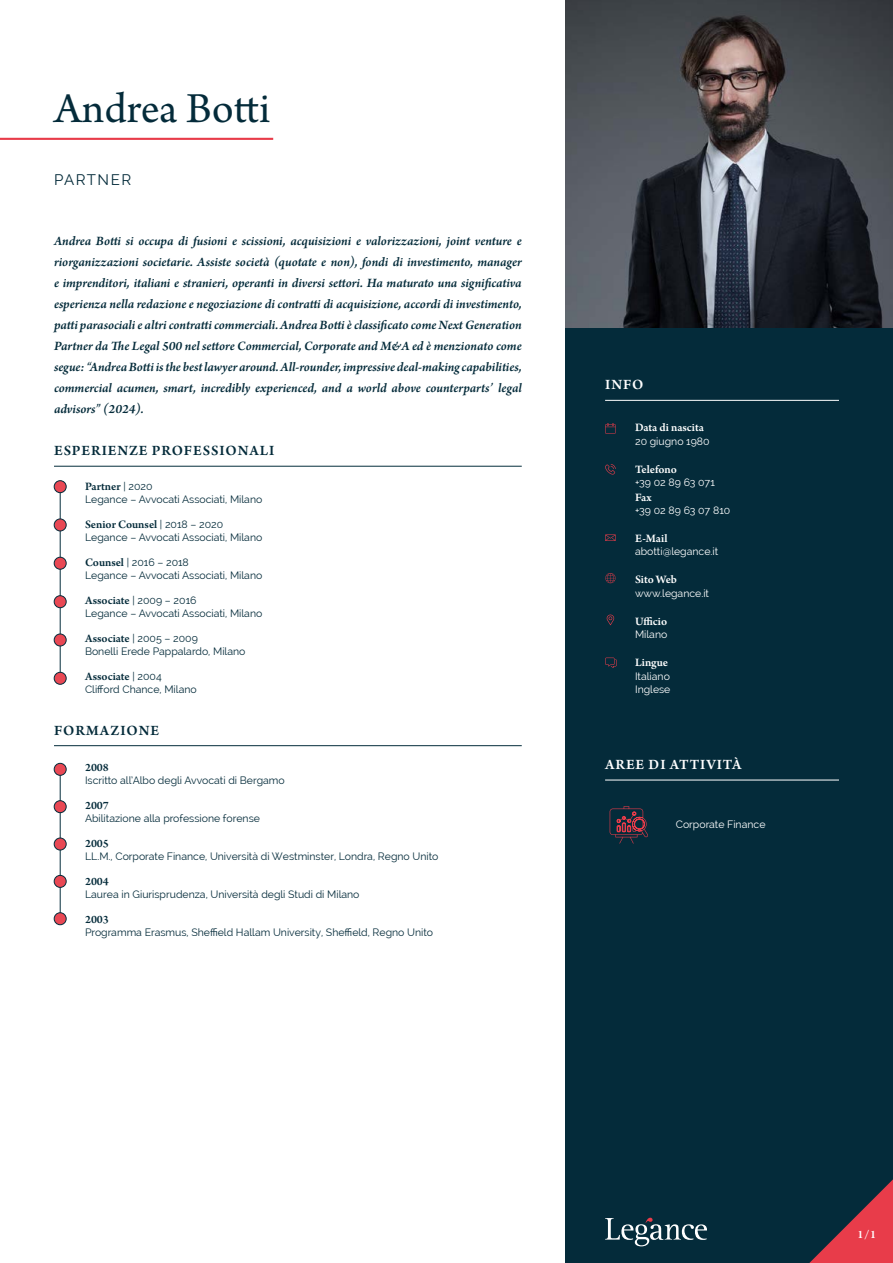
<style>
.page{position:relative;width:893px;height:1263px;background:#fff}
.page>*{position:absolute;margin:0;border:0;box-sizing:border-box;transform-origin:0 0}
.t1{font:45px "Arno Pro";color:#042b3a}
.t2{font:600 15px "Arno Pro";letter-spacing:.06em;color:#042b3a}
.t3{font:600 15px "Arno Pro";letter-spacing:.06em;color:#fff}
.t4{font:15px "Raleway";letter-spacing:.1em;color:#042b3a}
.t5{font:italic 600 13.5px/21px "Arno Pro";letter-spacing:-.005em;color:#042b3a;text-align:justify}
.t6{font:600 12px "Arno Pro";color:#042b3a}
.t7{font:600 12px "Arno Pro";color:#fff}
.t8{font:10.5px/12.6px "Raleway";color:#042b3a}
.t9{font:10.5px/13.5px "Raleway";color:#fff}
.s1{font-family:"Raleway";font-weight:400;font-size:10.5px}
.s2{font-family:"Arno Pro";font-weight:600;font-size:12px}
</style>
<div class="page">
<hr style="left:54px;top:466px;width:468px;height:1px;background:#042d3b">
<div style="left:566px;top:306px;width:327px;height:957px;background:#042b3a"></div>
<img style="left:566px;top:0;width:327px;height:327px">
<svg style="left:605px;top:1218px;width:102px;height:28px"></svg>
<hr style="left:605px;top:400px;width:234px;height:1px;background:#fff">
<hr style="left:605px;top:780px;width:234px;height:1px;background:#fff">
<svg style="left:607px;top:615px;width:7px;height:10px"></svg>
<svg style="left:605px;top:534px;width:11px;height:7px"></svg>
<svg style="left:605px;top:464px;width:11px;height:11px"></svg>
<svg style="left:605px;top:573px;width:11px;height:10px"></svg>
<svg style="left:605px;top:423px;width:11px;height:10px"></svg>
<svg style="left:605px;top:658px;width:12px;height:10px"></svg>
<hr style="left:60px;top:486px;width:1px;height:192px;background:#042d3b">
<div style="left:54px;top:481px;width:12px;height:12px;background:#e94854;border-radius:50%"></div>
<div style="left:54px;top:480px;width:12px;height:13px;border:1px solid #042b3a;border-radius:50%"></div>
<div style="left:54px;top:519px;width:12px;height:12px;background:#e94854;border-radius:50%"></div>
<div style="left:54px;top:519px;width:12px;height:12px;border:1px solid #042b3a;border-radius:50%"></div>
<hr style="left:0;top:138px;width:273px;height:2px;background:#e83c4a">
<hr style="left:54px;top:745px;width:468px;height:1px;background:#042d3b">
<hr style="left:60px;top:769px;width:1px;height:150px;background:#042d3b">
<div style="left:54px;top:763px;width:12px;height:12px;background:#e94854;border-radius:50%"></div>
<div style="left:54px;top:763px;width:12px;height:12px;border:1px solid #042b3a;border-radius:50%"></div>
<div style="left:54px;top:801px;width:12px;height:12px;background:#e94854;border-radius:50%"></div>
<div style="left:54px;top:800px;width:12px;height:13px;border:1px solid #042b3a;border-radius:50%"></div>
<div style="left:54px;top:875px;width:12px;height:12px;background:#e94854;border-radius:50%"></div>
<div style="left:54px;top:875px;width:12px;height:12px;border:1px solid #042b3a;border-radius:50%"></div>
<div style="left:54px;top:838px;width:12px;height:12px;background:#e94854;border-radius:50%"></div>
<div style="left:54px;top:838px;width:12px;height:12px;border:1px solid #042b3a;border-radius:50%"></div>
<div style="left:54px;top:913px;width:12px;height:12px;background:#e94854;border-radius:50%"></div>
<div style="left:54px;top:912px;width:12px;height:13px;border:1px solid #042b3a;border-radius:50%"></div>
<div style="left:54px;top:557px;width:12px;height:12px;background:#e94854;border-radius:50%"></div>
<div style="left:54px;top:557px;width:12px;height:12px;border:1px solid #042b3a;border-radius:50%"></div>
<div style="left:54px;top:596px;width:12px;height:12px;background:#e94854;border-radius:50%"></div>
<div style="left:54px;top:595px;width:12px;height:13px;border:1px solid #042b3a;border-radius:50%"></div>
<div style="left:54px;top:634px;width:12px;height:12px;background:#e94854;border-radius:50%"></div>
<div style="left:54px;top:634px;width:12px;height:12px;border:1px solid #042b3a;border-radius:50%"></div>
<div style="left:54px;top:672px;width:12px;height:12px;background:#e94854;border-radius:50%"></div>
<div style="left:54px;top:672px;width:12px;height:12px;border:1px solid #042b3a;border-radius:50%"></div>
<svg style="left:610px;top:806px;width:38px;height:37px"></svg>
<svg style="left:809px;top:1179px;width:84px;height:84px"></svg>
<h1 class="t1" style="left:54px;top:83px;width:218px">Andrea Botti</h1>
<p class="t4" style="left:54px;top:171px;width:79px">PARTNER</p>
<p class="t5" style="left:54px;top:231px;width:469px">Andrea Botti si occupa di fusioni e scissioni, acquisizioni e valorizzazioni, joint venture e riorganizzazioni societarie. Assiste società (quotate e non), fondi di investimento, manager e imprenditori, italiani e stranieri, operanti in diversi settori. Ha maturato una significativa esperienza nella redazione e negoziazione di contratti di acquisizione, accordi di investimento, patti parasociali e altri contratti commerciali. Andrea Botti è classificato come Next Generation Partner da The Legal 500 nel settore Commercial, Corporate and M&amp;A ed è menzionato come segue: “Andrea Botti is the best lawyer around. All-rounder, impressive deal-making capabilities, commercial acumen, smart, incredibly experienced, and a world above counterparts’ legal advisors” (2024).</p>
<p class="t2" style="left:54px;top:442px;width:222px">ESPERIENZE PROFESSIONALI</p>
<p class="t6" style="left:85px;top:480px;width:69px">Partner <span class="s1">| 2020</span></p>
<p class="t8" style="left:85px;top:493px;width:179px">Legance – Avvocati Associati, Milano</p>
<p class="t6" style="left:85px;top:518px;width:140px">Senior Counsel <span class="s1">| 2018 – 2020</span></p>
<p class="t8" style="left:85px;top:531px;width:179px">Legance – Avvocati Associati, Milano</p>
<p class="t8" style="left:85px;top:556px;width:179px"><span class="s2">Counsel</span> | 2016 – 2018<br>Legance – Avvocati Associati, Milano</p>
<p class="t8" style="left:85px;top:594px;width:179px"><span class="s2">Associate</span> | 2009 – 2016<br>Legance – Avvocati Associati, Milano</p>
<p class="t8" style="left:85px;top:632px;width:162px"><span class="s2">Associate</span> | 2005 – 2009<br>Bonelli Erede Pappalardo, Milano</p>
<p class="t6" style="left:85px;top:670px;width:78px">Associate <span class="s1">| 2004</span></p>
<p class="t8" style="left:85px;top:683px;width:113px">Clifford Chance, Milano</p>
<p class="t2" style="left:54px;top:722px;width:106px">FORMAZIONE</p>
<p class="t6" style="left:85px;top:761px;width:25px">2008</p>
<p class="t8" style="left:85px;top:774px;width:201px">Iscritto all’Albo degli Avvocati di Bergamo</p>
<p class="t6" style="left:85px;top:799px;width:25px">2007</p>
<p class="t8" style="left:85px;top:812px;width:176px">Abilitazione alla professione forense</p>
<p class="t6" style="left:85px;top:837px;width:25px">2005</p>
<p class="t8" style="left:85px;top:850px;width:355px">LL.M., Corporate Finance, Università di Westminster, Londra, Regno Unito</p>
<p class="t6" style="left:85px;top:875px;width:25px">2004</p>
<p class="t8" style="left:85px;top:888px;width:276px">Laurea in Giurisprudenza, Università degli Studi di Milano</p>
<p class="t6" style="left:85px;top:912px;width:25px">2003</p>
<p class="t8" style="left:85px;top:926px;width:349px">Programma Erasmus, Sheffield Hallam University, Sheffield, Regno Unito</p>
<p class="t3" style="left:605px;top:376px;width:40px">INFO</p>
<p class="t7" style="left:635px;top:421px;width:70px">Data di nascita</p>
<p class="t9" style="left:635px;top:434px;width:76px">20 giugno 1980</p>
<p class="t7" style="left:635px;top:462px;width:43px">Telefono</p>
<p class="t9" style="left:635px;top:476px;width:81px">+39 02 89 63 071</p>
<p class="t7" style="left:635px;top:490px;width:18px">Fax</p>
<p class="t9" style="left:635px;top:504px;width:97px">+39 02 89 63 07 810</p>
<p class="t7" style="left:635px;top:531px;width:34px">E-Mail</p>
<p class="t9" style="left:635px;top:545px;width:85px">abotti@legance.it</p>
<p class="t7" style="left:635px;top:573px;width:43px">Sito Web</p>
<p class="t9" style="left:635px;top:586px;width:76px">www.legance.it</p>
<p class="t7" style="left:635px;top:614px;width:34px">Ufficio</p>
<p class="t9" style="left:635px;top:628px;width:34px">Milano</p>
<p class="t7" style="left:635px;top:656px;width:35px">Lingue</p>
<p class="t9" style="left:635px;top:669px;width:37px">Italiano<br>Inglese</p>
<p class="t3" style="left:605px;top:756px;width:138px">AREE DI ATTIVITÀ</p>
<p class="t9" style="left:676px;top:817px;width:91px">Corporate Finance</p>
<p class="t7" style="left:857px;top:1228px;width:20px">1/1</p>
</div>
